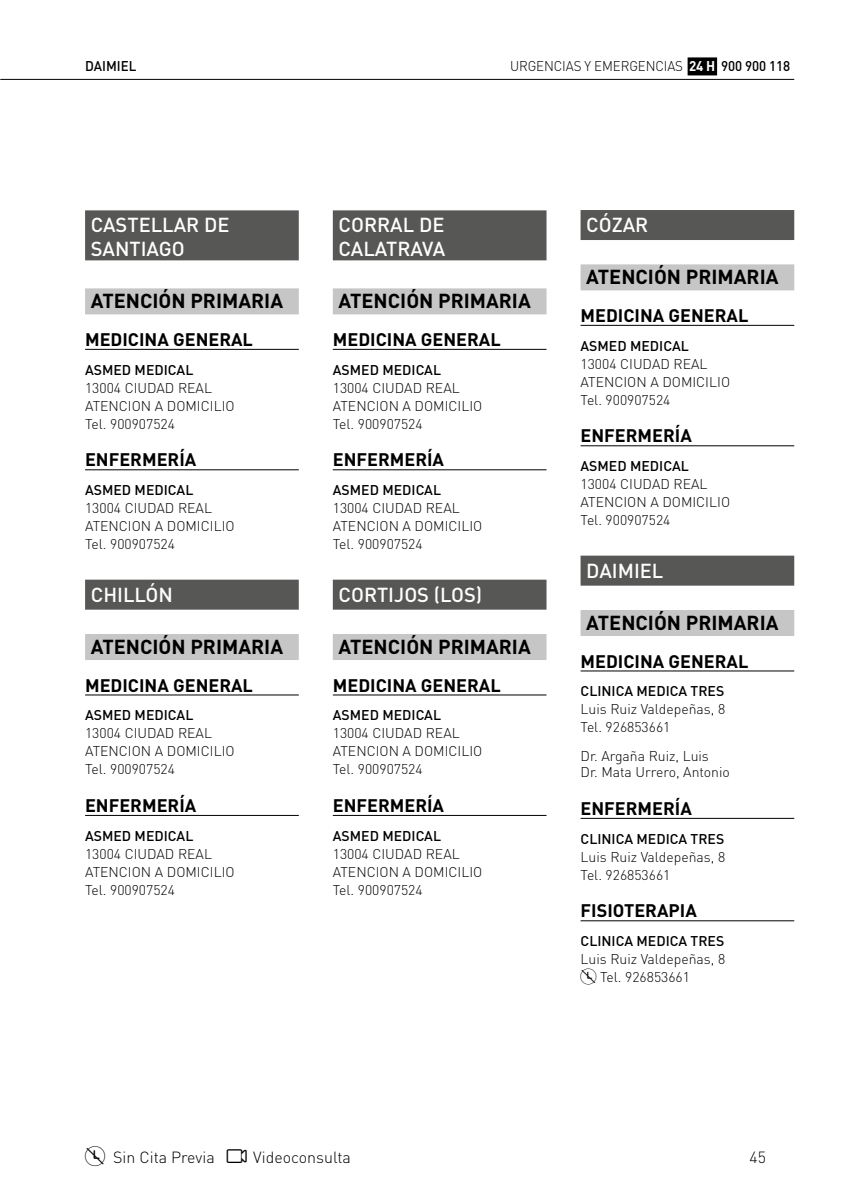
<style>
.page{position:relative;width:851px;height:1191px;background:#fff}
.page>*{position:absolute;margin:0;border:0;box-sizing:border-box;transform-origin:0 0}
.t1{font:700 20px "DIN";color:#000}
.t2{font:500 20px/24px "DIN";color:#fff}
.t3{font:700 18px "DIN";color:#000}
.t4{font:300 16px "DIN";color:#000}
.t5{font:300 14px/18px "DIN";color:#000}
.t6{font:500 14px "DIN";color:#000}
.t7{font:300 14px "DIN";color:#000;scale:.95 1}
.t8{font:500 14px "DIN";color:#000;scale:.95 1}
.s1{font-weight:700;color:#fff}
.s2{font-weight:500}
</style>
<div class="page">
<div style="left:687px;top:57px;width:30px;height:18px;background:#000"></div>
<hr style="left:0;top:79px;width:794px;height:1px;background:#000">
<div style="left:85px;top:210px;width:214px;height:50px;background:#575756"></div>
<div style="left:85px;top:288px;width:214px;height:26px;background:#c6c6c6"></div>
<hr style="left:85px;top:349px;width:214px;height:1px;background:#000">
<hr style="left:85px;top:469px;width:214px;height:1px;background:#000">
<div style="left:85px;top:579px;width:214px;height:30px;background:#575756"></div>
<div style="left:85px;top:634px;width:214px;height:26px;background:#c6c6c6"></div>
<hr style="left:85px;top:694px;width:214px;height:1px;background:#000">
<hr style="left:85px;top:815px;width:214px;height:1px;background:#000">
<div style="left:333px;top:210px;width:213px;height:50px;background:#575756"></div>
<div style="left:333px;top:288px;width:213px;height:26px;background:#c6c6c6"></div>
<hr style="left:333px;top:349px;width:213px;height:1px;background:#000">
<hr style="left:333px;top:469px;width:213px;height:1px;background:#000">
<div style="left:333px;top:579px;width:213px;height:30px;background:#575756"></div>
<div style="left:333px;top:634px;width:213px;height:26px;background:#c6c6c6"></div>
<hr style="left:333px;top:694px;width:213px;height:1px;background:#000">
<hr style="left:333px;top:815px;width:213px;height:1px;background:#000">
<div style="left:580px;top:210px;width:214px;height:30px;background:#575756"></div>
<div style="left:580px;top:264px;width:214px;height:26px;background:#c6c6c6"></div>
<hr style="left:580px;top:325px;width:214px;height:1px;background:#000">
<hr style="left:580px;top:445px;width:214px;height:1px;background:#000">
<div style="left:580px;top:555px;width:214px;height:30px;background:#575756"></div>
<div style="left:580px;top:610px;width:214px;height:26px;background:#c6c6c6"></div>
<hr style="left:580px;top:670px;width:214px;height:1px;background:#000">
<hr style="left:580px;top:818px;width:214px;height:1px;background:#000">
<hr style="left:580px;top:920px;width:214px;height:1px;background:#000">
<p class="t8" style="left:85px;top:57px;width:46px">DAIMIEL</p>
<p class="t7" style="left:510px;top:58px;width:296px">URGENCIAS Y EMERGENCIAS <span class="s1">24 H</span> <span class="s2">900 900 118</span></p>
<h1 class="t2" style="left:91px;top:212px;width:137px">CASTELLAR DE<br>SANTIAGO</h1>
<h1 class="t1" style="left:91px;top:288px;width:194px">ATENCIÓN PRIMARIA</h1>
<p class="t3" style="left:85px;top:328px;width:169px">MEDICINA GENERAL</p>
<p class="t6" style="left:85px;top:361px;width:108px">ASMED MEDICAL</p>
<p class="t5" style="left:85px;top:379px;width:151px">13004 CIUDAD REAL<br>ATENCION A DOMICILIO<br>Tel. 900907524</p>
<p class="t3" style="left:85px;top:448px;width:113px">ENFERMERÍA</p>
<p class="t6" style="left:85px;top:481px;width:108px">ASMED MEDICAL</p>
<p class="t5" style="left:85px;top:499px;width:151px">13004 CIUDAD REAL<br>ATENCION A DOMICILIO<br>Tel. 900907524</p>
<h1 class="t2" style="left:91px;top:582px;width:83px">CHILLÓN</h1>
<h1 class="t1" style="left:91px;top:633px;width:194px">ATENCIÓN PRIMARIA</h1>
<p class="t3" style="left:85px;top:673px;width:169px">MEDICINA GENERAL</p>
<p class="t6" style="left:85px;top:706px;width:108px">ASMED MEDICAL</p>
<p class="t5" style="left:85px;top:724px;width:151px">13004 CIUDAD REAL<br>ATENCION A DOMICILIO<br>Tel. 900907524</p>
<p class="t3" style="left:85px;top:794px;width:113px">ENFERMERÍA</p>
<p class="t6" style="left:85px;top:827px;width:108px">ASMED MEDICAL</p>
<p class="t5" style="left:85px;top:844px;width:151px">13004 CIUDAD REAL<br>ATENCION A DOMICILIO<br>Tel. 900907524</p>
<h1 class="t2" style="left:338px;top:212px;width:108px">CORRAL DE<br>CALATRAVA</h1>
<h1 class="t1" style="left:338px;top:288px;width:194px">ATENCIÓN PRIMARIA</h1>
<p class="t3" style="left:333px;top:328px;width:169px">MEDICINA GENERAL</p>
<p class="t6" style="left:333px;top:361px;width:108px">ASMED MEDICAL</p>
<p class="t5" style="left:333px;top:379px;width:151px">13004 CIUDAD REAL<br>ATENCION A DOMICILIO<br>Tel. 900907524</p>
<p class="t3" style="left:333px;top:448px;width:113px">ENFERMERÍA</p>
<p class="t6" style="left:333px;top:481px;width:108px">ASMED MEDICAL</p>
<p class="t5" style="left:333px;top:499px;width:151px">13004 CIUDAD REAL<br>ATENCION A DOMICILIO<br>Tel. 900907524</p>
<h1 class="t2" style="left:338px;top:582px;width:145px">CORTIJOS (LOS)</h1>
<h1 class="t1" style="left:338px;top:633px;width:194px">ATENCIÓN PRIMARIA</h1>
<p class="t3" style="left:333px;top:673px;width:169px">MEDICINA GENERAL</p>
<p class="t6" style="left:333px;top:706px;width:108px">ASMED MEDICAL</p>
<p class="t5" style="left:333px;top:724px;width:151px">13004 CIUDAD REAL<br>ATENCION A DOMICILIO<br>Tel. 900907524</p>
<p class="t3" style="left:333px;top:794px;width:113px">ENFERMERÍA</p>
<p class="t6" style="left:333px;top:827px;width:108px">ASMED MEDICAL</p>
<p class="t5" style="left:333px;top:844px;width:151px">13004 CIUDAD REAL<br>ATENCION A DOMICILIO<br>Tel. 900907524</p>
<h1 class="t2" style="left:586px;top:212px;width:64px">CÓZAR</h1>
<h1 class="t1" style="left:586px;top:264px;width:194px">ATENCIÓN PRIMARIA</h1>
<p class="t3" style="left:580px;top:304px;width:169px">MEDICINA GENERAL</p>
<p class="t6" style="left:580px;top:337px;width:108px">ASMED MEDICAL</p>
<p class="t5" style="left:580px;top:355px;width:151px">13004 CIUDAD REAL<br>ATENCION A DOMICILIO<br>Tel. 900907524</p>
<p class="t3" style="left:580px;top:424px;width:113px">ENFERMERÍA</p>
<p class="t6" style="left:580px;top:457px;width:108px">ASMED MEDICAL</p>
<p class="t5" style="left:580px;top:475px;width:151px">13004 CIUDAD REAL<br>ATENCION A DOMICILIO<br>Tel. 900907524</p>
<h1 class="t2" style="left:586px;top:558px;width:66px">DAIMIEL</h1>
<h1 class="t1" style="left:586px;top:609px;width:194px">ATENCIÓN PRIMARIA</h1>
<p class="t3" style="left:580px;top:649px;width:169px">MEDICINA GENERAL</p>
<p class="t6" style="left:580px;top:682px;width:145px">CLINICA MEDICA TRES</p>
<p class="t5" style="left:580px;top:700px;width:146px">Luis Ruiz Valdepeñas, 8<br>Tel. 926853661</p>
<p class="t5" style="left:580px;top:747px;width:151px;line-height:16.8px">Dr. Argaña Ruiz, Luis<br>Dr. Mata Urrero, Antonio</p>
<p class="t3" style="left:580px;top:796px;width:113px">ENFERMERÍA</p>
<p class="t6" style="left:580px;top:830px;width:145px">CLINICA MEDICA TRES</p>
<p class="t5" style="left:580px;top:847px;width:146px">Luis Ruiz Valdepeñas, 8<br>Tel. 926853661</p>
<p class="t3" style="left:580px;top:899px;width:118px">FISIOTERAPIA</p>
<p class="t6" style="left:580px;top:932px;width:145px">CLINICA MEDICA TRES</p>
<p class="t5" style="left:600px;top:950px;width:127px;text-indent:-20px">Luis Ruiz Valdepeñas, 8<br>Tel. 926853661</p>
<p class="t4" style="left:113px;top:1147px;width:103px">Sin Cita Previa</p>
<p class="t4" style="left:253px;top:1147px;width:99px">Videoconsulta</p>
<p class="t4" style="left:749px;top:1147px;width:18px">45</p>
</div>
